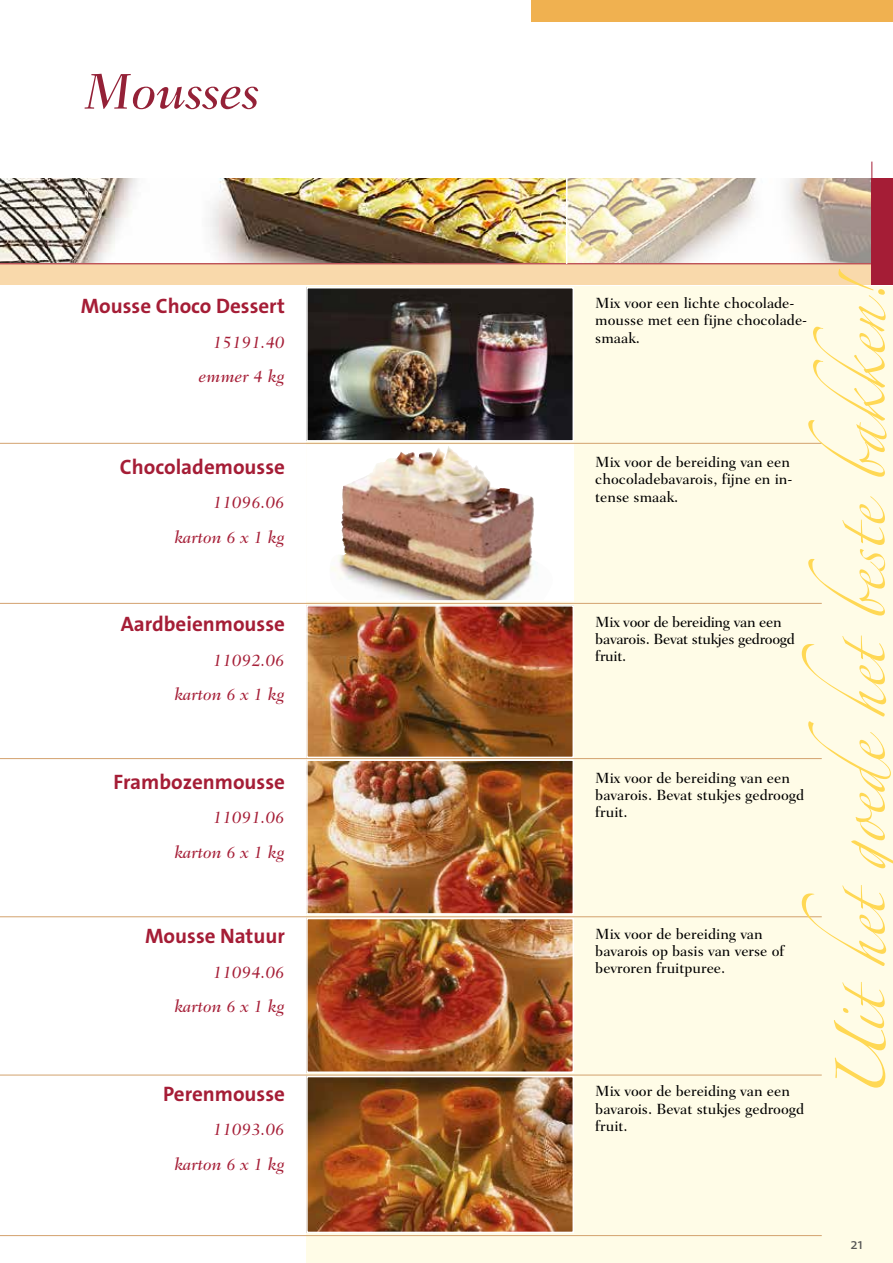
<style>
.page{position:relative;width:893px;height:1263px;background:#fff}
.page>*{position:absolute;margin:0;border:0;box-sizing:border-box;transform-origin:0 0}
.t1{font:italic 500 51px "Fairfield LT Std";color:#942137}
.t2{font:21px "The Sans LP7 Bld";color:#a51d36}
.t3{font:italic 500 17.25px/34.5px "Fairfield LT Std";color:#a51d36;text-align:right}
.t4{font:500 15px/17.2px "Fairfield LT Std";color:#000}
.t5{font:500 15px/17.2px "Fairfield LT Std";letter-spacing:-.02em;color:#000}
.t6{font:15px "The Sans LP5 Plain";color:#575756}
</style>
<div class="page">
<div style="left:306px;top:287px;width:268px;height:976px;background:#fffce7"></div>
<div style="left:574px;top:287px;width:319px;height:976px;background:#fffce7"></div>
<img style="left:0;top:179px;width:566px;height:84px">
<svg style="left:567px;top:178px;width:326px;height:85px"></svg>
<div style="left:0;top:264px;width:893px;height:21px;background:#f9d9ab"></div>
<hr style="left:0;top:263px;width:873px;height:1px;background:#a51d36">
<div style="left:872px;top:179px;width:21px;height:106px;background:#a51d36"></div>
<hr style="left:871px;top:162px;width:1px;height:123px;background:#a51d36">
<div style="left:531px;top:0;width:362px;height:21px;background:#f0b150"></div>
<hr style="left:566px;top:178px;width:1px;height:86px;background:#fff">
<img style="left:309px;top:608px;width:262px;height:147px">
<div style="left:306px;top:605px;width:268px;height:153px;border:2px solid #fff"></div>
<img style="left:309px;top:762px;width:262px;height:150px">
<div style="left:306px;top:759px;width:268px;height:156px;border:2px solid #fff"></div>
<img style="left:309px;top:921px;width:262px;height:149px">
<div style="left:306px;top:918px;width:268px;height:155px;border:2px solid #fff"></div>
<img style="left:309px;top:1079px;width:262px;height:151px">
<div style="left:306px;top:1076px;width:268px;height:157px;border:2px solid #fff"></div>
<img style="left:309px;top:290px;width:262px;height:149px">
<div style="left:306px;top:287px;width:268px;height:155px;border:2px solid #fff"></div>
<img style="left:309px;top:447px;width:262px;height:152px">
<img style="left:342px;top:447px;width:106px;height:65px">
<div style="left:306px;top:444px;width:268px;height:158px;border:2px solid #fff"></div>
<hr style="left:0;top:443px;width:822px;height:1px;background:#d3a26e">
<hr style="left:0;top:603px;width:822px;height:1px;background:#d3a26e">
<hr style="left:0;top:758px;width:822px;height:1px;background:#d3a26e">
<hr style="left:0;top:916px;width:822px;height:1px;background:#d3a26e">
<hr style="left:0;top:1075px;width:822px;height:1px;background:#d3a26e">
<hr style="left:0;top:1235px;width:822px;height:1px;background:#d3a26e">
<svg style="left:834px;top:982px;width:52px;height:106px"></svg>
<svg style="left:802px;top:635px;width:91px;height:331px"></svg>
<svg style="left:808px;top:496px;width:77px;height:119px"></svg>
<svg style="left:808px;top:269px;width:79px;height:208px"></svg>
<h1 class="t1" style="left:85px;top:61px;width:176px">Mousses</h1>
<h2 class="t2" style="left:81px;top:293px;width:206px">Mousse Choco Dessert</h2>
<p class="t3" style="left:199px;top:325px;width:87px">15191.40 emmer 4 kg</p>
<h2 class="t2" style="left:120px;top:453px;width:166px">Chocolademousse</h2>
<p class="t3" style="left:174px;top:485px;width:112px">11096.06 karton 6 x 1 kg</p>
<h2 class="t2" style="left:121px;top:611px;width:166px">Aardbeienmousse</h2>
<p class="t3" style="left:174px;top:643px;width:112px">11092.06 karton 6 x 1 kg</p>
<h2 class="t2" style="left:114px;top:768px;width:173px">Frambozenmousse</h2>
<p class="t3" style="left:174px;top:800px;width:112px">11091.06 karton 6 x 1 kg</p>
<h2 class="t2" style="left:145px;top:923px;width:141px">Mousse Natuur</h2>
<p class="t3" style="left:174px;top:955px;width:112px">11094.06 karton 6 x 1 kg</p>
<h2 class="t2" style="left:163px;top:1080px;width:123px">Perenmousse</h2>
<p class="t3" style="left:174px;top:1112px;width:112px">11093.06 karton 6 x 1 kg</p>
<p class="t4" style="left:595px;top:294px;width:213px">Mix voor een lichte chocolade&shy;mousse met een fijne chocolade&shy;smaak.</p>
<p class="t4" style="left:595px;top:454px;width:199px">Mix voor de bereiding van een chocoladebavarois, fijne en in&shy;tense smaak.</p>
<p class="t5" style="left:595px;top:613px;width:201px">Mix voor de bereiding van een bavarois. Bevat stukjes gedroogd fruit.</p>
<p class="t4" style="left:595px;top:769px;width:210px">Mix voor de bereiding van een bavarois. Bevat stukjes gedroogd fruit.</p>
<p class="t4" style="left:595px;top:925px;width:191px">Mix voor de bereiding van bavarois op basis van verse of bevroren fruitpuree.</p>
<p class="t4" style="left:595px;top:1083px;width:210px">Mix voor de bereiding van een bavarois. Bevat stukjes gedroogd fruit.</p>
<p class="t6" style="left:850px;top:1234px;width:14px">21</p>
</div>
